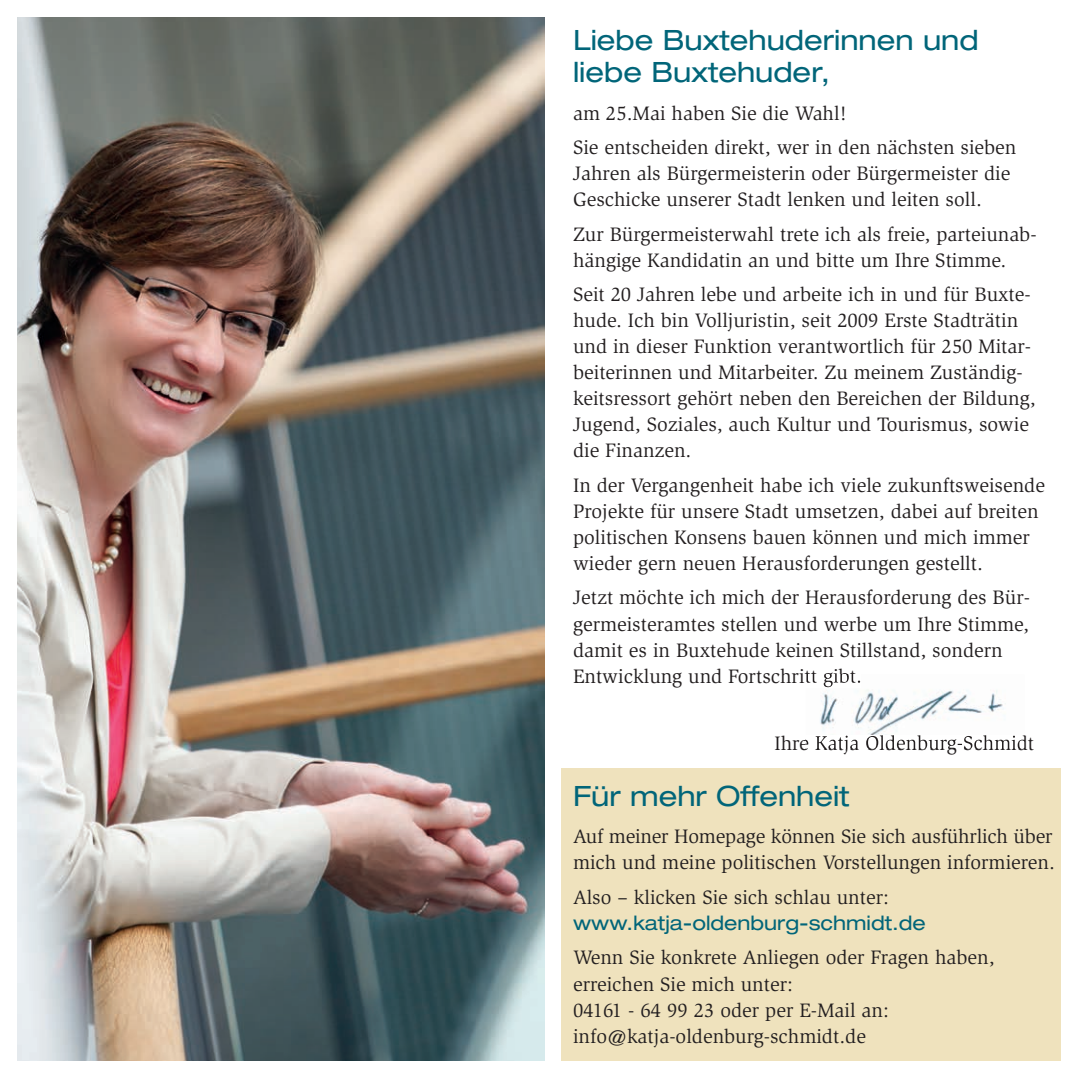
<style>
.page{position:relative;width:1078px;height:1078px;background:#fff}
.page>*{position:absolute;margin:0;border:0;box-sizing:border-box;transform-origin:0 0}
.t1{font:expanded 28px/32px "Helvetica Neue LT";color:#016579}
.t2{font:20px/26px "Slimbach LT";color:#231f20}
.t3{font:expanded 20px "Helvetica Neue LT";color:#016579}
</style>
<div class="page">
<img style="left:17px;top:17px;width:527px;height:1043px">
<div style="left:561px;top:768px;width:499px;height:292px;background:#efe2bd"></div>
<img style="left:820px;top:680px;width:184px;height:55px">
<img style="left:806px;top:674px;width:53px;height:13px">
<img style="left:805px;top:735px;width:219px;height:13px">
<h1 class="t1" style="left:573px;top:24px;width:407px">Liebe Buxtehuderinnen und liebe Buxtehuder,</h1>
<p class="t2" style="left:573px;top:96px;width:445px;line-height:34.4px">am 25.Mai haben Sie die Wahl!<br>Sie entscheiden direkt, wer in den nächsten sieben</p>
<p class="t2" style="left:573px;top:160px;width:439px">Jahren als Bürgermeisterin oder Bürgermeister die<br>Geschicke unserer Stadt lenken und leiten soll.</p>
<p class="t2" style="left:573px;top:221px;width:465px">Zur Bürgermeisterwahl trete ich als freie, parteiunab&shy;hängige Kandidatin an und bitte um Ihre Stimme.</p>
<p class="t2" style="left:573px;top:281px;width:464px">Seit 20 Jahren lebe und arbeite ich in und für Buxte&shy;hude. Ich bin Volljuristin, seit 2009 Erste Stadträtin und in dieser Funktion verantwortlich für 250 Mitar&shy;beiterinnen und Mitarbeiter. Zu meinem Zuständig&shy;keitsressort gehört neben den Bereichen der Bildung, Jugend, Soziales, auch Kultur und Tourismus, sowie die Finanzen.</p>
<p class="t2" style="left:573px;top:472px;width:473px">In der Vergangenheit habe ich viele zukunftsweisende Projekte für unsere Stadt umsetzen, dabei auf breiten politischen Konsens bauen können und mich immer wieder gern neuen Herausforderungen gestellt.</p>
<p class="t2" style="left:573px;top:584px;width:458px">Jetzt möchte ich mich der Herausforderung des Bür&shy;germeisteramtes stellen und werbe um Ihre Stimme, damit es in Buxtehude keinen Stillstand, sondern Entwicklung und Fortschritt gibt.</p>
<p class="t2" style="left:774px;top:729px;width:261px">Ihre Katja Oldenburg-Schmidt</p>
<h1 class="t1" style="left:573px;top:779px;width:278px">Für mehr Offenheit</h1>
<p class="t2" style="left:573px;top:823px;width:483px">Auf meiner Homepage können Sie sich ausführlich über mich und meine politischen Vorstellungen informieren.</p>
<p class="t2" style="left:573px;top:884px;width:317px">Also – klicken Sie sich schlau unter:</p>
<p class="t3" style="left:573px;top:910px;width:354px">www.katja-oldenburg-schmidt.de</p>
<p class="t2" style="left:573px;top:944px;width:423px">Wenn Sie konkrete Anliegen oder Fragen haben, erreichen Sie mich unter:<br>04161 - 64 99 23 oder per E-Mail an: info@katja-oldenburg-schmidt.de</p>
</div>
